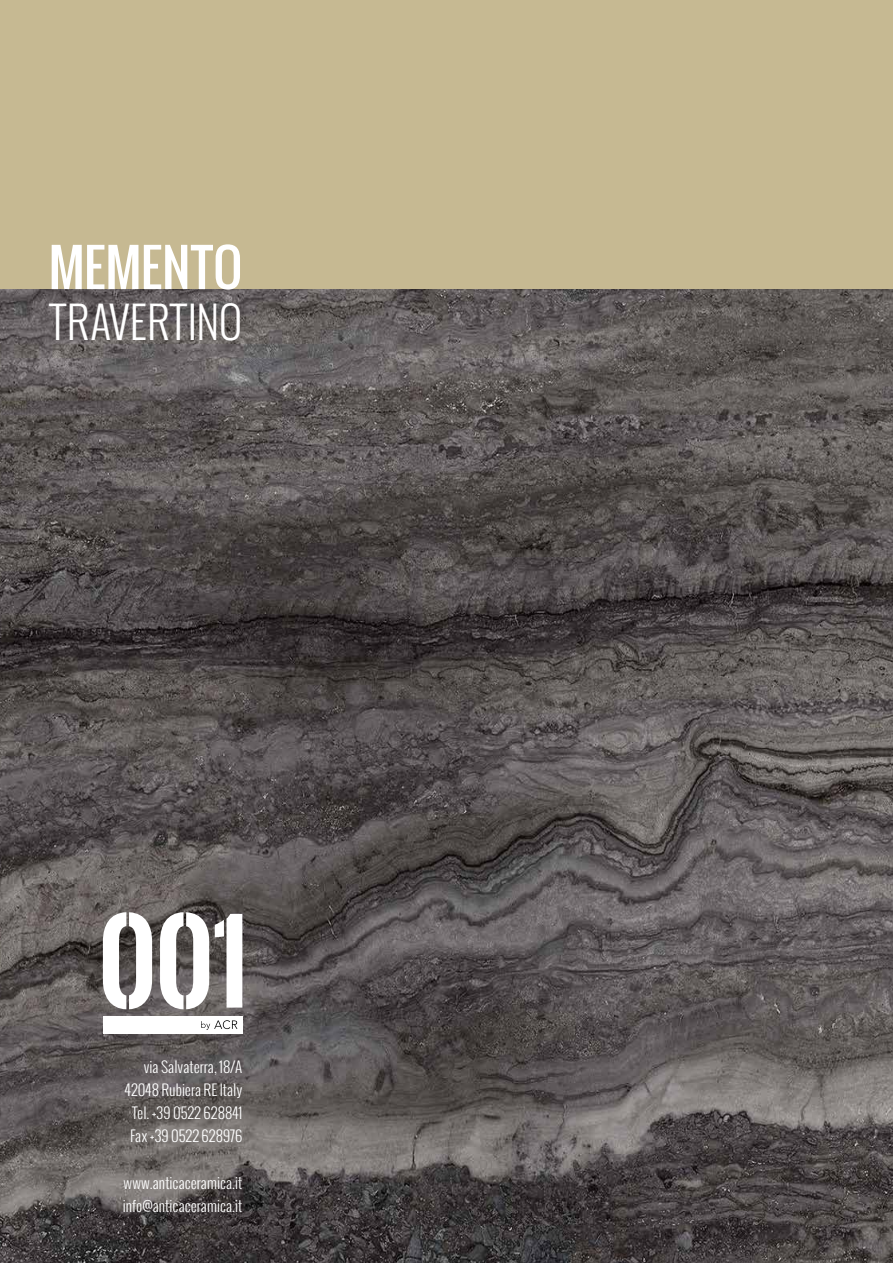
<style>
.page{position:relative;width:893px;height:1263px;background:#fff}
.page>*{position:absolute;margin:0;border:0;box-sizing:border-box;transform-origin:0 0}
.t1{font:50.7px "Oswald";letter-spacing:.005em;color:#fff}
.t2{font:300 43.35px "Oswald";letter-spacing:.01em;color:#fff}
.t3{font:300 14.85px/23.2px "Oswald";color:#fff;text-align:right}
</style>
<div class="page">
<div style="left:0;top:0;width:893px;height:504px;background:#c6b992"></div>
<img style="left:0;top:289px;width:893px;height:974px">
<svg style="left:103px;top:912px;width:49px;height:97px"></svg>
<svg style="left:160px;top:912px;width:49px;height:97px"></svg>
<svg style="left:215px;top:914px;width:27px;height:93px"></svg>
<div style="left:103px;top:1016px;width:139px;height:17px;background:#fff"></div>
<svg style="left:201px;top:1020px;width:36px;height:10px"></svg>
<h1 class="t1" style="left:48px;top:229px;width:195px">meMENTO</h1>
<h2 class="t2" style="left:50px;top:292px;width:194px">TRAVERTINO</h2>
<p class="t3" style="left:125px;top:1055px;width:119px">via Salvaterra, 18/A<br>42048 Rubiera RE Italy<br>Tel. +39 0522 628841<br>Fax +39 0522 628976</p>
<p class="t3" style="left:123px;top:1171px;width:121px;text-align:left">www.anticaceramica.it info@anticaceramica.it</p>
</div>
